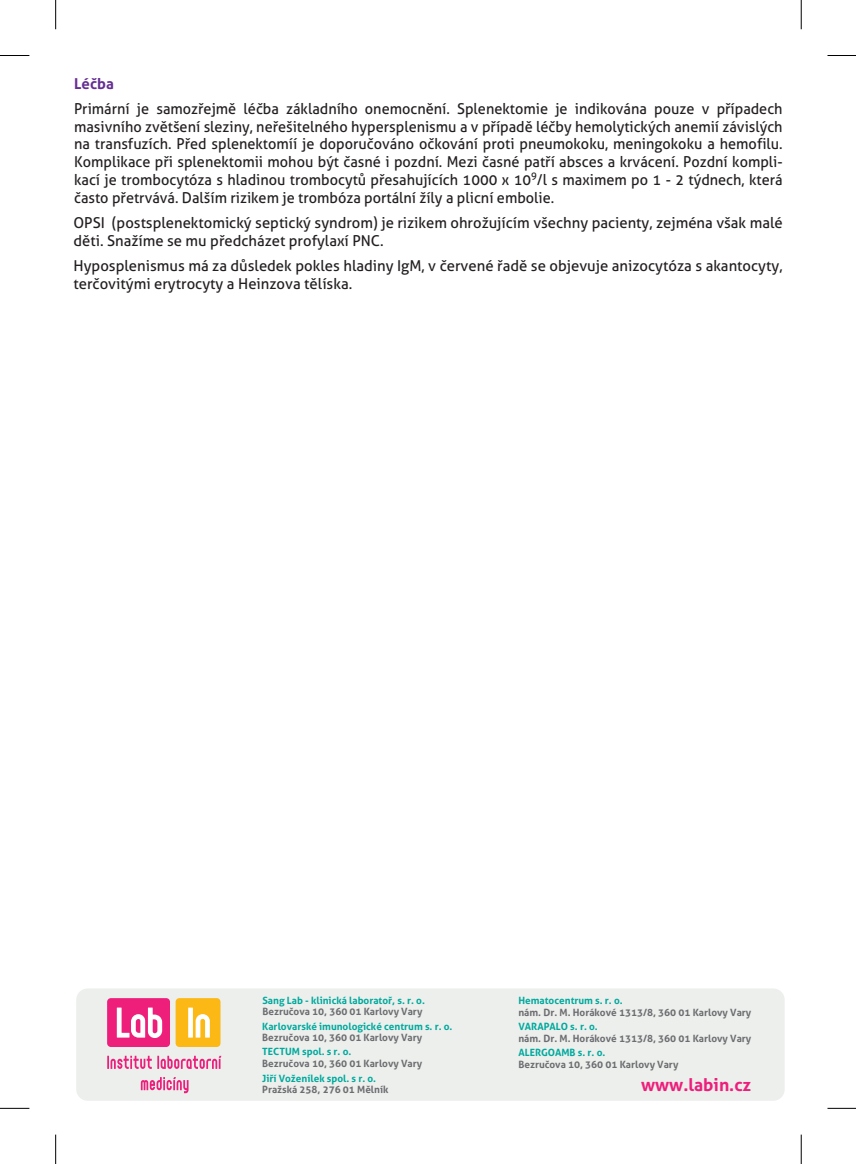
<style>
.page{position:relative;width:856px;height:1164px;background:#fff}
.page>*{position:absolute;margin:0;border:0;box-sizing:border-box;transform-origin:0 0}
.t1{font:700 17.5px "Aller";color:#ee1e7b}
.t2{font:15px/17.8px "Aller";color:#231f20}
.t3{font:700 15px "Aller";color:#653091}
.t4{font:700 10px "Aller";color:#6c6d70}
.t5{font:700 10px "Aller";color:#00a99d}
.t6{font:10px "Aller";color:#231f20}
</style>
<div class="page">
<div style="left:76px;top:988px;width:708px;height:112px;background:#edefed;border-radius:11px"></div>
<svg style="left:107px;top:1055px;width:114px;height:14px"></svg>
<svg style="left:141px;top:1077px;width:47px;height:16px"></svg>
<div style="left:107px;top:998px;width:63px;height:49px;background:#ee1e7b;border-radius:4px"></div>
<div style="left:175px;top:998px;width:45px;height:49px;background:#fcb814;border-radius:4px"></div>
<div style="left:188px;top:1007px;width:5px;height:30px;background:#fff"></div>
<svg style="left:195px;top:1014px;width:15px;height:23px"></svg>
<svg style="left:117px;top:1007px;width:45px;height:31px"></svg>
<svg style="left:0;top:1108px;width:29px;height:1px"></svg>
<hr style="left:55px;top:1134px;width:1px;height:30px;background:#000">
<svg style="left:0;top:55px;width:29px;height:1px"></svg>
<svg style="left:55px;top:0;width:1px;height:29px"></svg>
<svg style="left:827px;top:55px;width:28px;height:1px"></svg>
<svg style="left:800px;top:0;width:1px;height:29px"></svg>
<svg style="left:827px;top:1108px;width:28px;height:1px"></svg>
<hr style="left:800px;top:1134px;width:1px;height:30px;background:#000">
<p class="t3" style="left:74px;top:78px;width:41px">Léčba</p>
<p class="t2" style="left:74px;top:101px;width:710px;text-align:justify">Primární je samozřejmě léčba základního onemocnění. Splenektomie je indikována pouze v případech masivního zvětšení sleziny, neřešitelného hypersplenismu a v případě léčby hemolytických anemií závislých na transfuzích. Před splenektomíí je doporučováno očkování proti pneumokoku, meningokoku a hemofilu.<br>Komplikace při splenektomii mohou být časné i pozdní. Mezi časné patří absces a krvácení. Pozdní kompli-</p>
<p class="t6" style="left:531px;top:171px;width:7px">9</p>
<p class="t2" style="left:74px;top:172px;width:710px">kací je trombocytóza s hladinou trombocytů přesahujících 1000 x 10 /l s maximem po 1 - 2 týdnech, která často přetrvává. Dalším rizikem je trombóza portální žíly a plicní embolie.</p>
<p class="t2" style="left:73px;top:216px;width:710px">OPSI (postsplenektomický septický syndrom) je rizikem ohrožujícím všechny pacienty, zejména však malé děti. Snažíme se mu předcházet profylaxí PNC.</p>
<p class="t2" style="left:73px;top:258px;width:710px">Hyposplenismus má za důsledek pokles hladiny IgM, v červené řadě se objevuje anizocytóza s akantocyty, terčovitými erytrocyty a Heinzova tělíska.</p>
<p class="t5" style="left:262px;top:996px;width:164px">Sang Lab - klinická laboratoř, s. r. o.</p>
<p class="t4" style="left:262px;top:1008px;width:161px">Bezručova 10, 360 01 Karlovy Vary</p>
<p class="t5" style="left:262px;top:1022px;width:192px">Karlovarské imunologické centrum s. r. o.</p>
<p class="t4" style="left:262px;top:1034px;width:161px">Bezručova 10, 360 01 Karlovy Vary</p>
<p class="t5" style="left:262px;top:1048px;width:91px">TECTUM spol. s r. o.</p>
<p class="t4" style="left:262px;top:1060px;width:161px">Bezručova 10, 360 01 Karlovy Vary</p>
<p class="t5" style="left:518px;top:996px;width:106px">Hematocentrum s. r. o.</p>
<p class="t4" style="left:518px;top:1008px;width:234px">nám. Dr. M. Horákové 1313/8, 360 01 Karlovy Vary</p>
<p class="t5" style="left:518px;top:1022px;width:81px">VARAPALO s. r. o.</p>
<p class="t4" style="left:518px;top:1034px;width:234px">nám. Dr. M. Horákové 1313/8, 360 01 Karlovy Vary</p>
<p class="t5" style="left:518px;top:1048px;width:88px">ALERGOAMB s. r. o.</p>
<p class="t4" style="left:518px;top:1060px;width:161px">Bezručova 10, 360 01 Karlovy Vary</p>
<p class="t5" style="left:262px;top:1074px;width:115px">Jiří Voženílek spol. s r. o.</p>
<p class="t4" style="left:262px;top:1086px;width:128px">Pražská 258, 276 01 Mělník</p>
<p class="t1" style="left:641px;top:1077px;width:112px">www.labin.cz</p>
</div>
